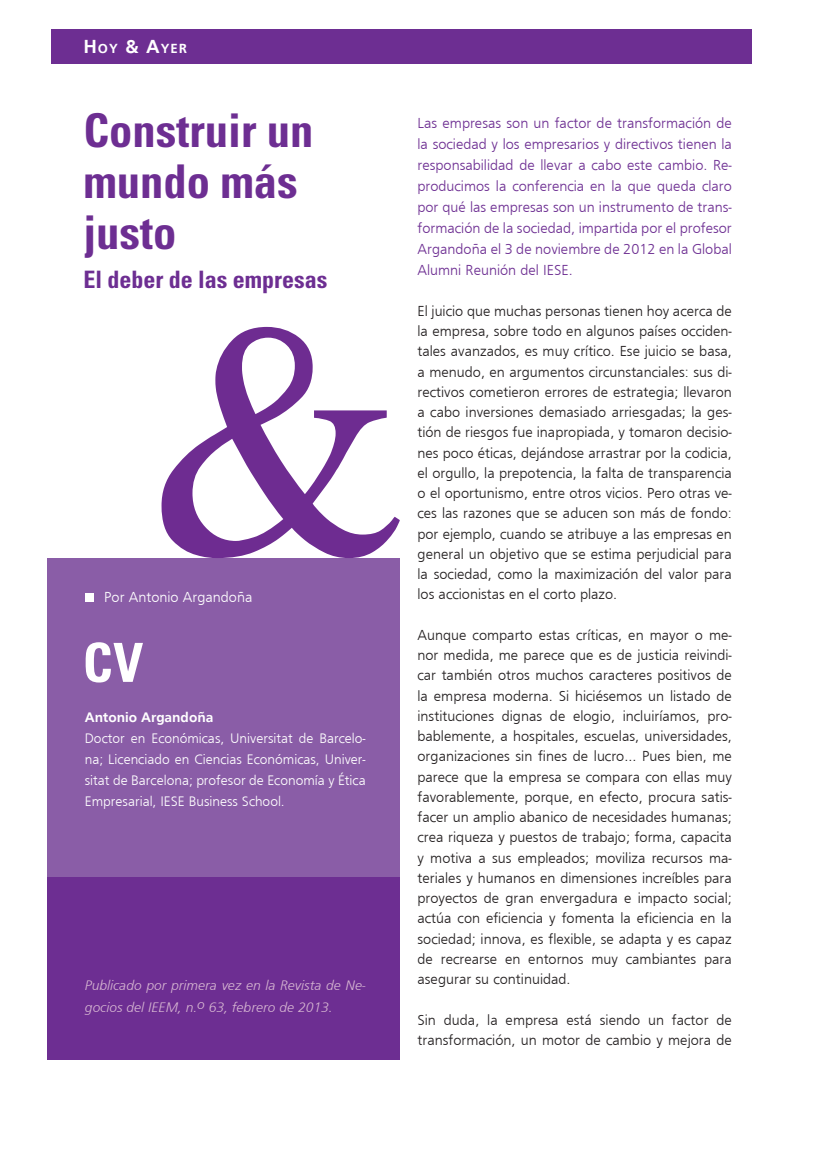
<style>
.page{position:relative;width:817px;height:1161px;background:#fff}
.page>*{position:absolute;margin:0;border:0;box-sizing:border-box;transform-origin:0 0}
.t1{font:700 condensed 54px "Univers LT Std";color:#fff}
.t2{font:700 condensed 46.5px/51px "Univers LT Std";color:#6d2e92}
.t3{font:700 condensed 24px "Univers LT Std";color:#6d2e92}
.t4{font:300 15px/20.2px "Frugal Sans";color:#231f20;text-align:justify}
.t5{font:300 15px/21px "Frugal Sans";color:#6d2e92;text-align:justify}
.t6{font:300 15px "Frugal Sans";color:#fff}
.t7{font:300 14.25px/21px "Frugal Sans";color:#fff;text-align:justify}
.t8{font:italic 300 14.25px/21px "Frugal Sans";color:#d8b8d3}
.t9{font:700 14.25px "Frugal Sans";color:#fff}
.seccion{font:700 13.65px "Frugal Sans";color:#fff}
.s1{font-size:19.5px}
</style>
<div class="page">
<hr style="left:84px;top:62px;width:648px;height:2px;background:#3e3e3f">
<div style="left:51px;top:29px;width:700px;height:34px;background:#6d2e92"></div>
<div style="left:47px;top:821px;width:352px;height:239px;background:#6d2e92"></div>
<div style="left:47px;top:558px;width:352px;height:319px;background:#8a5da7"></div>
<svg style="left:161px;top:327px;width:239px;height:231px"></svg>
<div style="left:85px;top:593px;width:9px;height:9px;background:#fff"></div>
<p class="seccion" style="left:83px;top:41px;width:105px"><span class="s1">H</span>OY <span class="s1">&amp; A</span>YER</p>
<p class="t2" style="left:83px;top:105px;width:231px">Construir un mundo más justo</p>
<p class="t3" style="left:83px;top:265px;width:245px">El deber de las empresas</p>
<p class="t6" style="left:104px;top:589px;width:150px">Por Antonio Argandoña</p>
<p class="t1" style="left:83px;top:629px;width:62px">CV</p>
<p class="t9" style="left:85px;top:709px;width:130px">Antonio Argandoña</p>
<p class="t7" style="left:85px;top:728px;width:282px">Doctor en Económicas, Universitat de Barcelo&shy;na; Licenciado en Ciencias Económicas, Univer&shy;sitat de Barcelona; profesor de Economía y Ética Empresarial, IESE Business School.</p>
<p class="t8" style="left:85px;top:975px;width:282px">Publicado por primera vez en la Revista de Ne&shy;gocios del IEEM, n.o 63, febrero de 2013.</p>
<p class="t5" style="left:417px;top:113px;width:316px">Las empresas son un factor de transformación de la sociedad y los empresarios y directivos tienen la responsabilidad de llevar a cabo este cambio. Re&shy;producimos la conferencia en la que queda claro por qué las empresas son un instrumento de trans&shy;formación de la sociedad, impartida por el profesor Argandoña el 3 de noviembre de 2012 en la Global Alumni Reunión del IESE.</p>
<p class="t4" style="left:417px;top:300px;width:316px">El juicio que muchas personas tienen hoy acerca de la empresa, sobre todo en algunos países occiden&shy;tales avanzados, es muy crítico. Ese juicio se basa, a menudo, en argumentos circunstanciales: sus di&shy;rectivos cometieron errores de estrategia; llevaron a cabo inversiones demasiado arriesgadas; la ges&shy;tión de riesgos fue inapropiada, y tomaron decisio&shy;nes poco éticas, dejándose arrastrar por la codicia, el orgullo, la prepotencia, la falta de transparencia o el oportunismo, entre otros vicios. Pero otras ve&shy;ces las razones que se aducen son más de fondo: por ejemplo, cuando se atribuye a las empresas en general un objetivo que se estima perjudicial para la sociedad, como la maximización del valor para los accionistas en el corto plazo.</p>
<p class="t4" style="left:417px;top:624px;width:316px">Aunque comparto estas críticas, en mayor o me&shy;nor medida, me parece que es de justicia reivindi&shy;car también otros muchos caracteres positivos de la empresa moderna. Si hiciésemos un listado de instituciones dignas de elogio, incluiríamos, pro&shy;bablemente, a hospitales, escuelas, universidades, organizaciones sin fines de lucro... Pues bien, me parece que la empresa se compara con ellas muy favorablemente, porque, en efecto, procura satis&shy;facer un amplio abanico de necesidades humanas; crea riqueza y puestos de trabajo; forma, capacita y motiva a sus empleados; moviliza recursos ma&shy;teriales y humanos en dimensiones increíbles para proyectos de gran envergadura e impacto social; actúa con eficiencia y fomenta la eficiencia en la sociedad; innova, es flexible, se adapta y es capaz de recrearse en entornos muy cambiantes para asegurar su continuidad.</p>
<p class="t4" style="left:417px;top:1009px;width:316px">Sin duda, la empresa está siendo un factor de transformación, un motor de cambio y mejora de</p>
</div>
